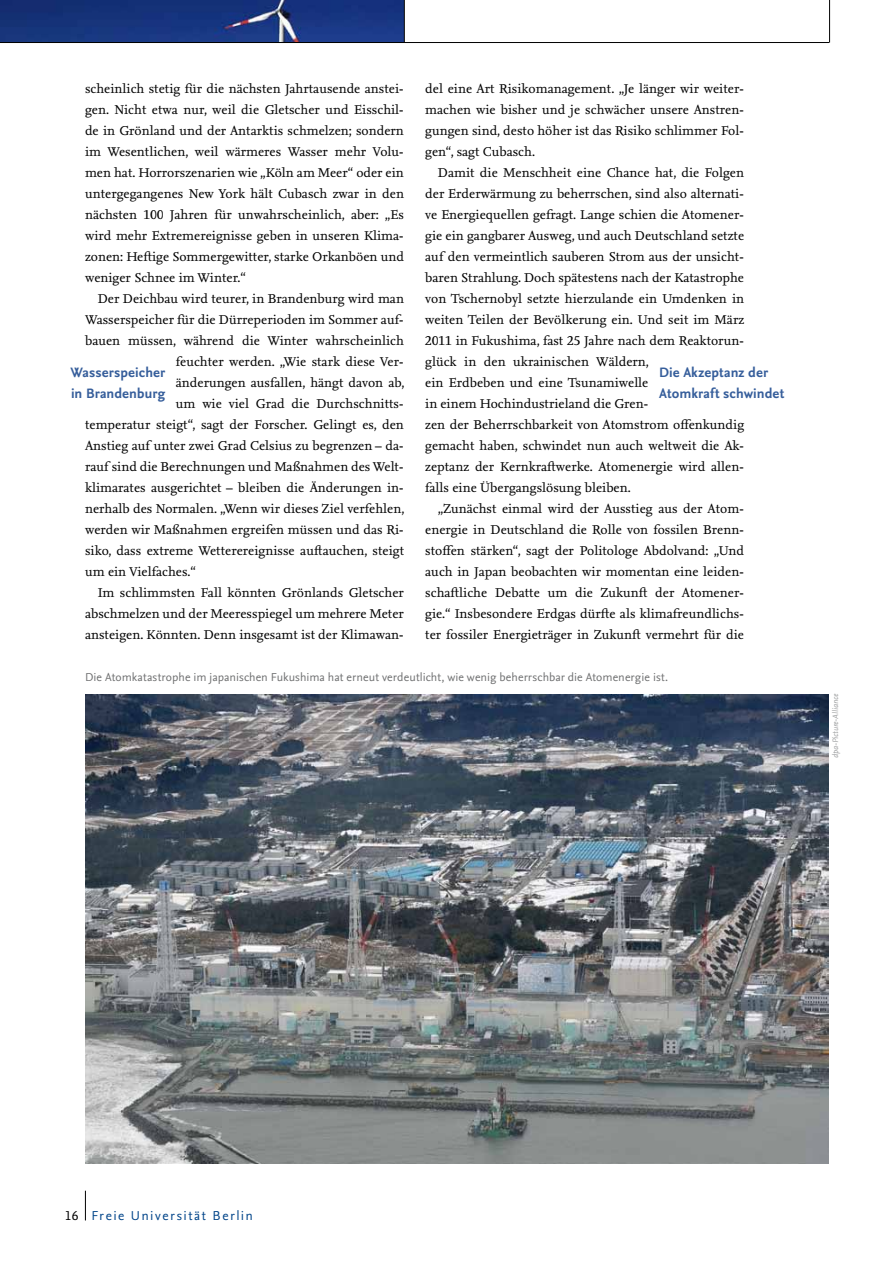
<style>
.page{position:relative;width:893px;height:1263px;background:#fff}
.page>*{position:absolute;margin:0;border:0;box-sizing:border-box;transform-origin:0 0}
.t1{font:700 14.25px/21px "Nexus Sans OT";letter-spacing:.005em;color:#365e9b}
.t2{font:13.5px "Nexus Sans OT";letter-spacing:.11em;color:#004489}
.t3{font:13.35px/21px "Nexus Serif TF";color:#000;text-align:justify}
.t4{font:12px "Nexus Sans OT";letter-spacing:.005em;color:#707172}
.t5{font:italic 8.25px "Nexus Sans OT";color:#9c9e9f}
.s1{color:#000}
</style>
<div class="page">
<img style="left:85px;top:694px;width:743px;height:470px">
<img style="left:0;top:0;width:404px;height:42px">
<hr style="left:0;top:42px;width:829px;height:1px;background:#000">
<hr style="left:404px;top:0;width:1px;height:43px;background:#000">
<hr style="left:829px;top:0;width:1px;height:43px;background:#000">
<svg style="left:85px;top:1191px;width:1px;height:29px"></svg>
<p class="t3" style="left:85px;top:78px;width:320px">scheinlich stetig für die nächsten Jahrtausende anstei&shy;gen. Nicht etwa nur, weil die Gletscher und Eisschil&shy;de in Grönland und der Antarktis schmelzen; sondern im Wesentlichen, weil wärmeres Wasser mehr Volu&shy;men hat. Horrorszenarien wie „Köln am Meer“ oder ein untergegangenes New York hält Cubasch zwar in den nächsten 100 Jahren für unwahrscheinlich, aber: „Es wird mehr Extremereignisse geben in unseren Klima&shy;zonen: Heftige Sommergewitter, starke Orkanböen und weniger Schnee im Winter.“</p>
<p class="t3" style="left:98px;top:288px;width:308px">Der Deichbau wird teurer, in Brandenburg wird man</p>
<p class="t3" style="left:85px;top:309px;width:320px">Wasserspeicher für die Dürreperioden im Sommer auf-</p>
<p class="t3" style="left:85px;top:330px;width:320px">bauen müssen, während die Winter wahrscheinlich</p>
<p class="t3" style="left:176px;top:351px;width:230px">feuchter werden. „Wie stark diese Ver-</p>
<p class="t3" style="left:176px;top:372px;width:230px">änderungen ausfallen, hängt davon ab,</p>
<p class="t3" style="left:176px;top:393px;width:228px">um wie viel Grad die Durchschnitts-</p>
<p class="t3" style="left:85px;top:414px;width:320px">temperatur steigt“, sagt der Forscher. Gelingt es, den</p>
<p class="t3" style="left:85px;top:435px;width:320px">Anstieg auf unter zwei Grad Celsius zu begrenzen – da-</p>
<p class="t3" style="left:85px;top:456px;width:320px">rauf sind die Berechnungen und Maßnahmen des Welt-</p>
<p class="t3" style="left:85px;top:477px;width:320px">klimarates ausgerichtet – bleiben die Änderungen in-</p>
<p class="t3" style="left:85px;top:498px;width:321px">nerhalb des Normalen. „Wenn wir dieses Ziel verfehlen,</p>
<p class="t3" style="left:85px;top:519px;width:320px">werden wir Maßnahmen ergreifen müssen und das Ri-</p>
<p class="t3" style="left:85px;top:540px;width:321px">siko, dass extreme Wetterereignisse auftauchen, steigt</p>
<p class="t3" style="left:85px;top:561px;width:112px">um ein Vielfaches.“</p>
<p class="t3" style="left:98px;top:582px;width:308px">Im schlimmsten Fall könnten Grönlands Gletscher</p>
<p class="t3" style="left:85px;top:603px;width:320px">abschmelzen und der Meeresspiegel um mehrere Meter</p>
<p class="t3" style="left:85px;top:624px;width:320px">ansteigen. Könnten. Denn insgesamt ist der Klimawan-</p>
<p class="t3" style="left:425px;top:78px;width:320px">del eine Art Risikomanagement. „Je länger wir weiter&shy;machen wie bisher und je schwächer unsere Anstren&shy;gungen sind, desto höher ist das Risiko schlimmer Fol&shy;gen“, sagt Cubasch.</p>
<p class="t3" style="left:425px;top:162px;width:320px;text-align:left;text-indent:13px">Damit die Menschheit eine Chance hat, die Folgen der Erderwärmung zu beherrschen, sind also alternati&shy;ve Energiequellen gefragt. Lange schien die Atomener&shy;gie ein gangbarer Ausweg, und auch Deutschland setzte auf den vermeintlich sauberen Strom aus der unsicht&shy;baren Strahlung. Doch spätestens nach der Katastrophe von Tschernobyl setzte hierzulande ein Umdenken in weiten Teilen der Bevölkerung ein. Und seit im März 2011 in Fukushima, fast 25 Jahre nach dem Reaktorun&shy;glück in den ukrainischen Wäldern,<br>ein Erdbeben und eine Tsunamiwelle<br>in einem Hochindustrieland die Gren-<br>zen der Beherrschbarkeit von Atomstrom offenkundig gemacht haben, schwindet nun auch weltweit die Ak&shy;zeptanz der Kernkraftwerke. Atomenergie wird allen&shy;falls eine Übergangslösung bleiben.</p>
<p class="t3" style="left:425px;top:498px;width:320px;text-indent:13px">„Zunächst einmal wird der Ausstieg aus der Atom&shy;energie in Deutschland die Rolle von fossilen Brenn&shy;stoffen stärken“, sagt der Politologe Abdolvand: „Und auch in Japan beobachten wir momentan eine leiden&shy;schaftliche Debatte um die Zukunft der Atomener&shy;gie.“ Insbesondere Erdgas dürfte als klimafreundlichs&shy;ter fossiler Energieträger in Zukunft vermehrt für die</p>
<p class="t4" style="left:85px;top:669px;width:585px">Die Atomkatastrophe im japanischen Fukushima hat erneut verdeutlicht, wie wenig beherrschbar die Atomenergie ist.</p>
<p class="t1" style="left:70px;top:361px;width:96px">Wasserspeicher in Brandenburg</p>
<p class="t1" style="left:659px;top:361px;width:127px">Die Akzeptanz der<br>Atomkraft schwindet</p>
<p class="t5" style="left:830px;top:758px;width:65px;rotate:-90deg">dpa-Picture-Alliance</p>
<p class="t2" style="left:65px;top:1207px;width:190px"><span class="s1">16</span> Freie Universität Berlin</p>
</div>
